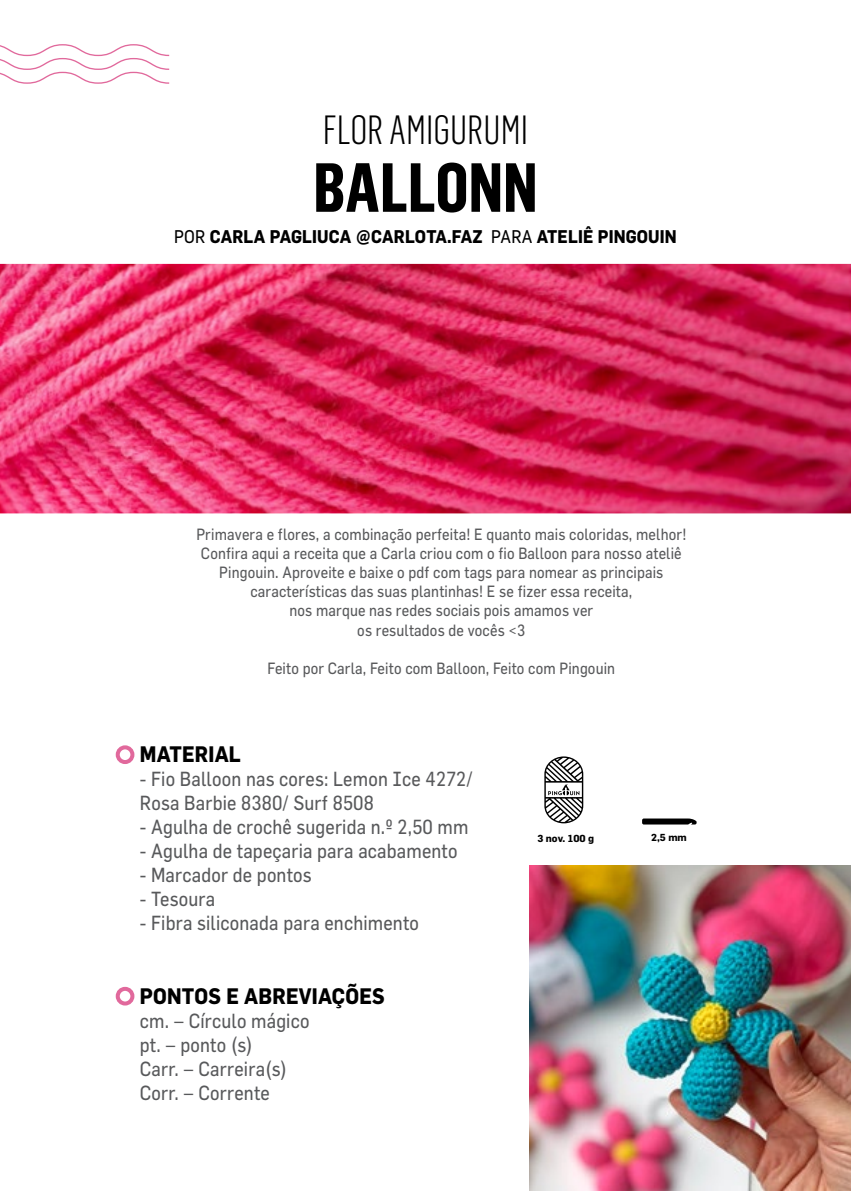
<style>
.page{position:relative;width:851px;height:1191px;background:#fff}
.page>*{position:absolute;margin:0;border:0;box-sizing:border-box;transform-origin:0 0}
.t1{font:700 68px "Flama Cond";color:#000}
.t2{font:300 40px "Flama Cond";color:#000}
.t3{font:700 22px "Flama";letter-spacing:.01em;color:#000;scale:.9 1}
.t4{font:20px/24px "Flama";letter-spacing:.01em;color:#58595b;scale:.9 1}
.t5{font:700 18px "Flama";letter-spacing:.01em;color:#000;scale:.9 1}
.t6{font:16px/19.2px "Flama";letter-spacing:.01em;color:#58595b;text-align:center;scale:.9 1}
.t7{font:700 10px "Flama";color:#000}
.s1{font-weight:400}
</style>
<div class="page">
<img style="left:0;top:264px;width:850px;height:249px">
<svg style="left:0;top:44px;width:169px;height:40px"></svg>
<div style="left:116px;top:745px;width:18px;height:19px;border:4px solid #e1699c;border-radius:50%"></div>
<div style="left:116px;top:986px;width:18px;height:19px;border:4px solid #e1699c;border-radius:50%"></div>
<svg style="left:544px;top:756px;width:39px;height:67px"></svg>
<svg style="left:642px;top:818px;width:54px;height:6px"></svg>
<img style="left:529px;top:865px;width:321px;height:326px">
<h2 class="t2" style="left:323px;top:99px;width:207px">FLOR AMIGURUMI</h2>
<h1 class="t1" style="left:313px;top:137px;width:226px">BALLONN</h1>
<p class="t5" style="left:174px;top:226px;width:560px"><span class="s1">POR</span> CARLA PAGLIUCA @CARLOTA.FAZ <span class="s1">PARA</span> ATELIÊ PINGOUIN</p>
<p class="t6" style="left:196px;top:524px;width:546px">Primavera e flores, a combinação perfeita! E quanto mais coloridas, melhor!<br>Confira aqui a receita que a Carla criou com o fio Balloon para nosso ateliê Pingouin. Aproveite e baixe o pdf com tags para nomear as principais características das suas plantinhas! E se fizer essa receita,<br>nos marque nas redes sociais pois amamos ver<br>os resultados de vocês &lt;3</p>
<p class="t6" style="left:267px;top:658px;width:388px">Feito por Carla, Feito com Balloon, Feito com Pingouin</p>
<h3 class="t3" style="left:140px;top:740px;width:114px">MATERIAL</h3>
<p class="t4" style="left:140px;top:766px;width:371px">- Fio Balloon nas cores: Lemon Ice 4272/<br>Rosa Barbie 8380/ Surf 8508</p>
<p class="t4" style="left:140px;top:814px;width:367px">- Agulha de crochê sugerida n.º 2,50 mm</p>
<p class="t4" style="left:140px;top:838px;width:354px">- Agulha de tapeçaria para acabamento</p>
<p class="t4" style="left:140px;top:862px;width:192px">- Marcador de pontos</p>
<p class="t4" style="left:140px;top:886px;width:85px">- Tesoura</p>
<p class="t4" style="left:140px;top:910px;width:311px">- Fibra siliconada para enchimento</p>
<h3 class="t3" style="left:140px;top:983px;width:273px">PONTOS E ABREVIAÇÕES</h3>
<p class="t4" style="left:140px;top:1008px;width:190px">cm. – Círculo mágico pt. – ponto (s)<br>Carr. – Carreira(s)<br>Corr. – Corrente</p>
<p class="t7" style="left:537px;top:832px;width:58px">3 nov. 100 g</p>
<p class="t7" style="left:651px;top:831px;width:37px">2,5 mm</p>
</div>
